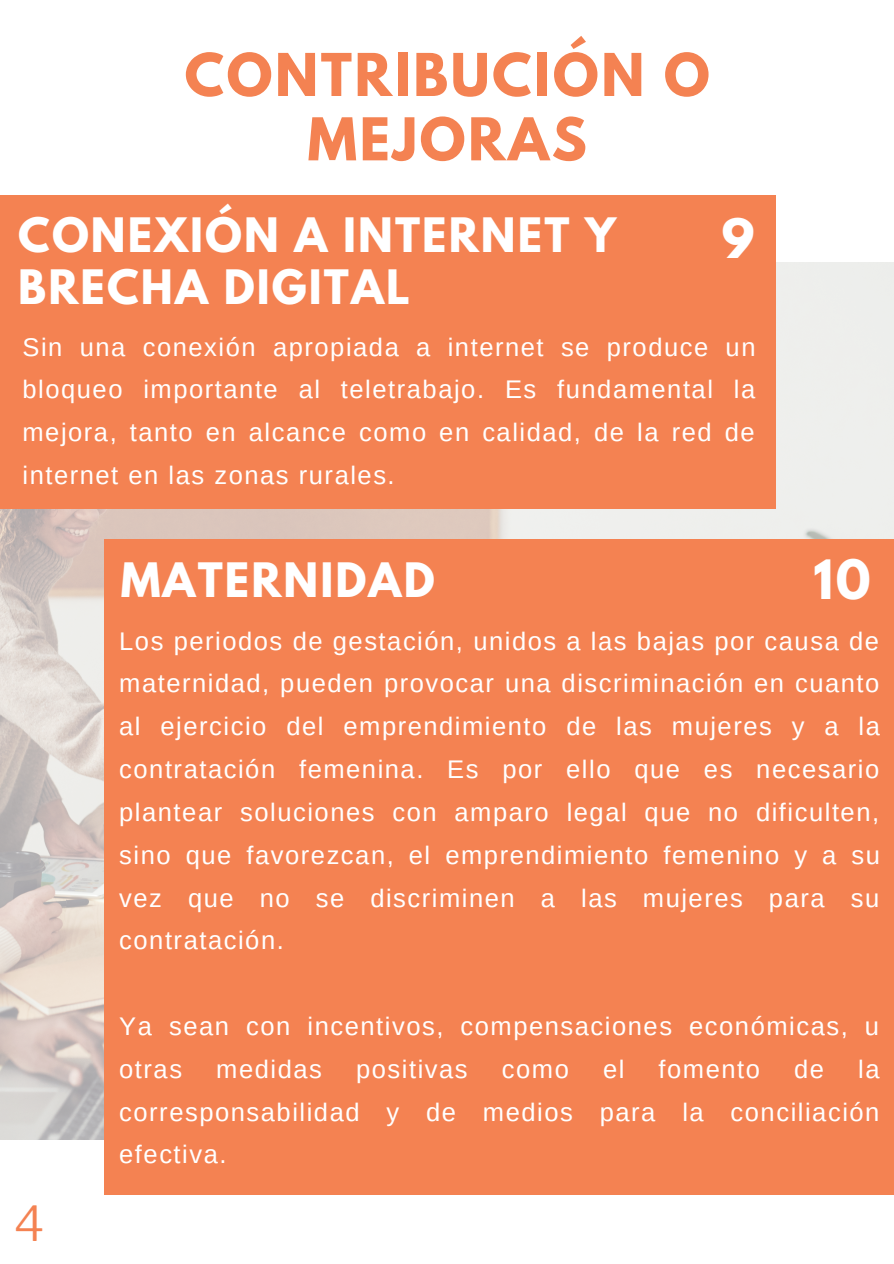
<style>
.page{position:relative;width:894px;height:1264px;background:#fff}
.page>*{position:absolute;margin:0;border:0;box-sizing:border-box;transform-origin:0 0}
.t1{font:700 52.2px/64.3px "League Spartan";letter-spacing:.05em;color:#f48252;text-align:center}
.t2{font:700 48px "League Spartan";color:#fff}
.t3{font:300 48px "Libre Franklin";color:#f48252}
.t4{font:700 42px/51.8px "League Spartan";letter-spacing:.05em;color:#fff}
.t5{font:25.5px/42.8px "Arimo";letter-spacing:.06em;color:#fff;text-align:justify}
</style>
<div class="page">
<img style="left:0;top:262px;width:893px;height:877px">
<div style="left:0;top:195px;width:775px;height:313px;background:#f48252"></div>
<div style="left:104px;top:539px;width:789px;height:655px;background:#f48252"></div>
<p class="t1" style="left:184px;top:49px;width:526px">CONTRIBUCIÓN O<br>MEJORAS</p>
<p class="t4" style="left:18px;top:215px;width:599px">CONEXIÓN A INTERNET Y<br>BRECHA DIGITAL</p>
<p class="t2" style="left:721px;top:215px;width:35px">9</p>
<p class="t5" style="left:22px;top:325px;width:734px">Sin una conexión apropiada a internet se produce un bloqueo importante al teletrabajo. Es fundamental la mejora, tanto en alcance como en calidad, de la red de internet en las zonas rurales.</p>
<p class="t4" style="left:121px;top:559px;width:315px">MATERNIDAD</p>
<p class="t2" style="left:813px;top:555px;width:59px">10</p>
<p class="t5" style="left:119px;top:619px;width:762px">Los periodos de gestación, unidos a las bajas por causa de maternidad, pueden provocar una discriminación en cuanto al ejercicio del emprendimiento de las mujeres y a la contratación femenina. Es por ello que es necesario plantear soluciones con amparo legal que no dificulten, sino que favorezcan, el emprendimiento femenino y a su vez que no se discriminen a las mujeres para su contratación.</p>
<p class="t3" style="left:14px;top:1194px;width:32px">4</p>
<p class="t5" style="left:119px;top:1004px;width:761px">Ya sean con incentivos, compensaciones económicas, u otras</p>
<p class="t5" style="left:119px;top:1047px;width:761px;text-indent:738px">la corresponsabilidad y de medios para la conciliación efectiva.</p>
<p class="t5" style="left:216px;top:1047px;width:107px">medidas</p>
<p class="t5" style="left:356px;top:1047px;width:113px">positivas</p>
<p class="t5" style="left:501px;top:1047px;width:68px">como</p>
<p class="t5" style="left:603px;top:1047px;width:23px">el</p>
<p class="t5" style="left:658px;top:1047px;width:103px">fomento</p>
<p class="t5" style="left:794px;top:1047px;width:31px">de</p>
</div>
